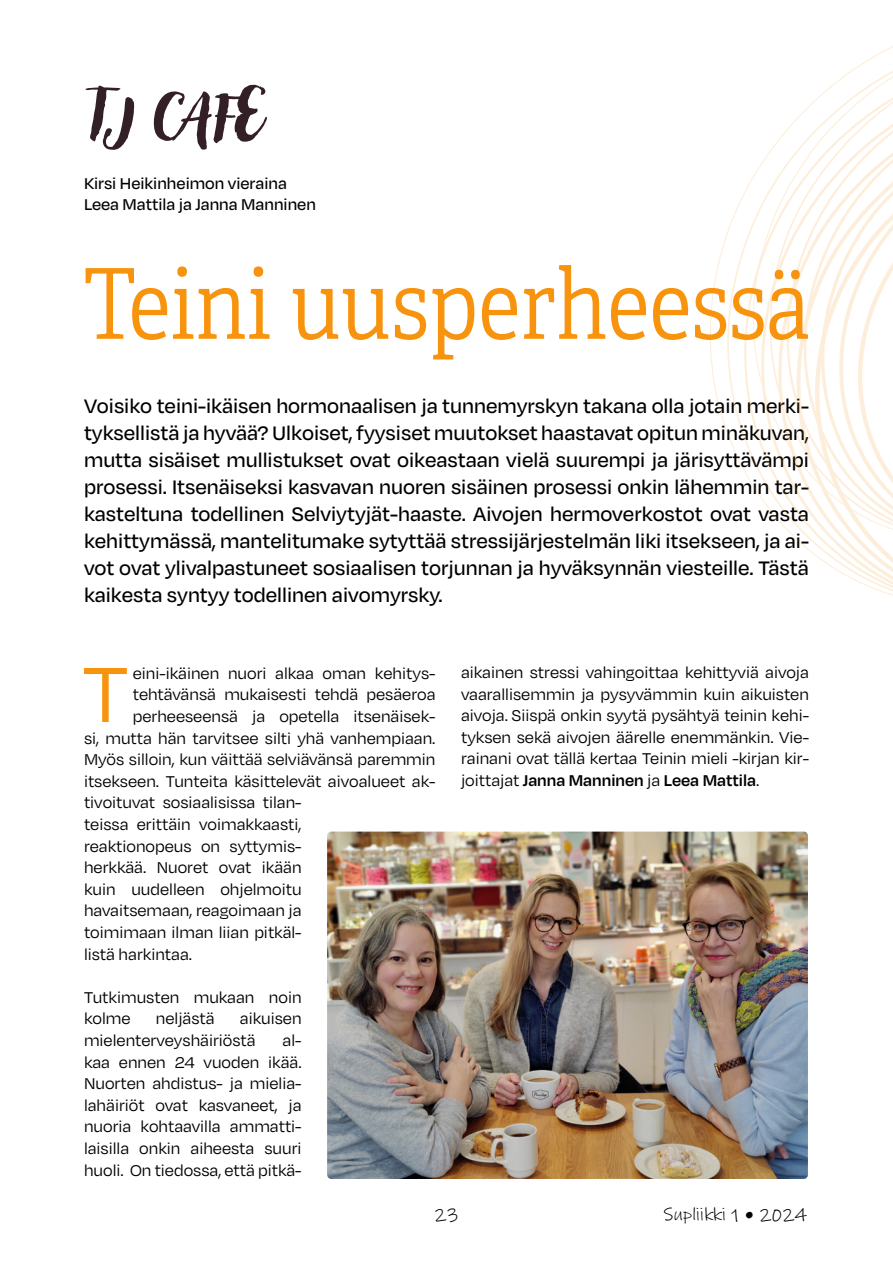
<style>
.page{position:relative;width:893px;height:1263px;background:#fff}
.page>*{position:absolute;margin:0;border:0;box-sizing:border-box;transform-origin:0 0}
.Dropcap{font:90px "Degular";color:#f8930e}
.Leipis{font:54px "Adlery Pro";color:#332026}
.Ingressi{font:500 22.5px/27px "Degular";color:#000;text-align:justify}
.Leipis-2{font:18px/21.6px "Degular";color:#000}
.Dropcap-2{font:18px "Degular";color:#000}
.Leipis-3{font:500 18px "Degular";color:#000}
.t1{font:18px "Ink Free";letter-spacing:.01em;color:#000}
.s1{font-weight:600}
</style>
<div class="page">
<svg style="left:86px;top:265px;width:623px;height:94px"></svg>
<img style="left:327px;top:831px;width:481px;height:348px">
<svg style="left:709px;top:239px;width:16px;height:188px"></svg>
<svg style="left:725px;top:46px;width:168px;height:425px"></svg>
<svg style="left:744px;top:49px;width:149px;height:448px"></svg>
<svg style="left:760px;top:72px;width:133px;height:447px"></svg>
<svg style="left:777px;top:94px;width:116px;height:444px"></svg>
<svg style="left:795px;top:115px;width:98px;height:438px"></svg>
<svg style="left:812px;top:137px;width:81px;height:459px"></svg>
<p class="Leipis" style="left:86px;top:85px;width:177px">TJ CAFE</p>
<p class="Leipis-3" style="left:84px;top:172px;width:205px">Kirsi Heikinheimon vieraina</p>
<p class="Leipis-3" style="left:84px;top:194px;width:233px">Leea Mattila ja Janna Manninen</p>
<p class="Ingressi" style="left:84px;top:391px;width:726px">Voisiko teini-ikäisen hormonaalisen ja tunnemyrskyn takana olla jotain merki&shy;tyksellistä ja hyvää? Ulkoiset, fyysiset muutokset haastavat opitun minäkuvan, mutta sisäiset mullistukset ovat oikeastaan vielä suurempi ja järisyttävämpi prosessi. Itsenäiseksi kasvavan nuoren sisäinen prosessi onkin lähemmin tar&shy;kasteltuna todellinen Selviytyjät-haaste. Aivojen hermoverkostot ovat vasta kehittymässä, mantelitumake sytyttää stressijärjestelmän liki itsekseen, ja ai&shy;vot ovat ylivalpastuneet sosiaalisen torjunnan ja hyväksynnän viesteille. Tästä kaikesta syntyy todellinen aivomyrsky.</p>
<p class="Dropcap" style="left:83px;top:640px;width:47px">T</p>
<p class="Dropcap-2" style="left:133px;top:662px;width:304px">eini-ikäinen nuori alkaa oman kehitys-</p>
<p class="Dropcap-2" style="left:133px;top:684px;width:304px">tehtävänsä mukaisesti tehdä pesäeroa</p>
<p class="Dropcap-2" style="left:133px;top:706px;width:304px">perheeseensä ja opetella itsenäisek-</p>
<p class="Dropcap-2" style="left:84px;top:727px;width:353px">si, mutta hän tarvitsee silti yhä vanhempiaan.</p>
<p class="Dropcap-2" style="left:84px;top:749px;width:353px">Myös silloin, kun väittää selviävänsä paremmin</p>
<p class="Dropcap-2" style="left:84px;top:770px;width:353px">itsekseen. Tunteita käsittelevät aivoalueet ak-</p>
<p class="Dropcap-2" style="left:84px;top:792px;width:219px">tivoituvat sosiaalisissa tilan-</p>
<p class="Dropcap-2" style="left:84px;top:814px;width:219px">teissa erittäin voimakkaasti,</p>
<p class="Dropcap-2" style="left:84px;top:835px;width:219px">reaktionopeus on syttymis-</p>
<p class="Dropcap-2" style="left:84px;top:857px;width:219px">herkkää. Nuoret ovat ikään</p>
<p class="Dropcap-2" style="left:84px;top:878px;width:219px">kuin uudelleen ohjelmoitu</p>
<p class="Dropcap-2" style="left:84px;top:900px;width:219px">havaitsemaan, reagoimaan ja</p>
<p class="Dropcap-2" style="left:84px;top:922px;width:219px">toimimaan ilman liian pitkäl-</p>
<p class="Dropcap-2" style="left:84px;top:943px;width:110px">listä harkintaa.</p>
<p class="Leipis-2" style="left:84px;top:986px;width:219px">Tutkimusten mukaan noin kolme</p>
<p class="Leipis-2" style="left:84px;top:1007px;width:219px;text-indent:156px">aikuisen mielenterveyshäiriöstä</p>
<p class="Leipis-2" style="left:156px;top:1007px;width:60px">neljästä</p>
<p class="Leipis-2" style="left:84px;top:1029px;width:219px;text-align:justify;text-indent:199px">al&shy;kaa ennen 24 vuoden ikää.<br>Nuorten ahdistus- ja mielia&shy;lahäiriöt ovat kasvaneet, ja nuoria kohtaavilla ammatti&shy;laisilla onkin aiheesta suuri huoli. On tiedossa, että pitkä-</p>
<p class="Leipis-2" style="left:461px;top:661px;width:349px;text-align:justify">aikainen stressi vahingoittaa kehittyviä aivoja vaarallisemmin ja pysyvämmin kuin aikuisten aivoja. Siispä onkin syytä pysähtyä teinin kehi&shy;tyksen sekä aivojen äärelle enemmänkin. Vie&shy;rainani ovat tällä kertaa Teinin mieli -kirjan kir&shy;joittajat <span class="s1">Janna Manninen</span> ja <span class="s1">Leea Mattila</span>.</p>
<p class="t1" style="left:434px;top:1203px;width:26px">23</p>
<p class="t1" style="left:664px;top:1202px;width:145px">Supliikki 1 • 2024</p>
</div>
